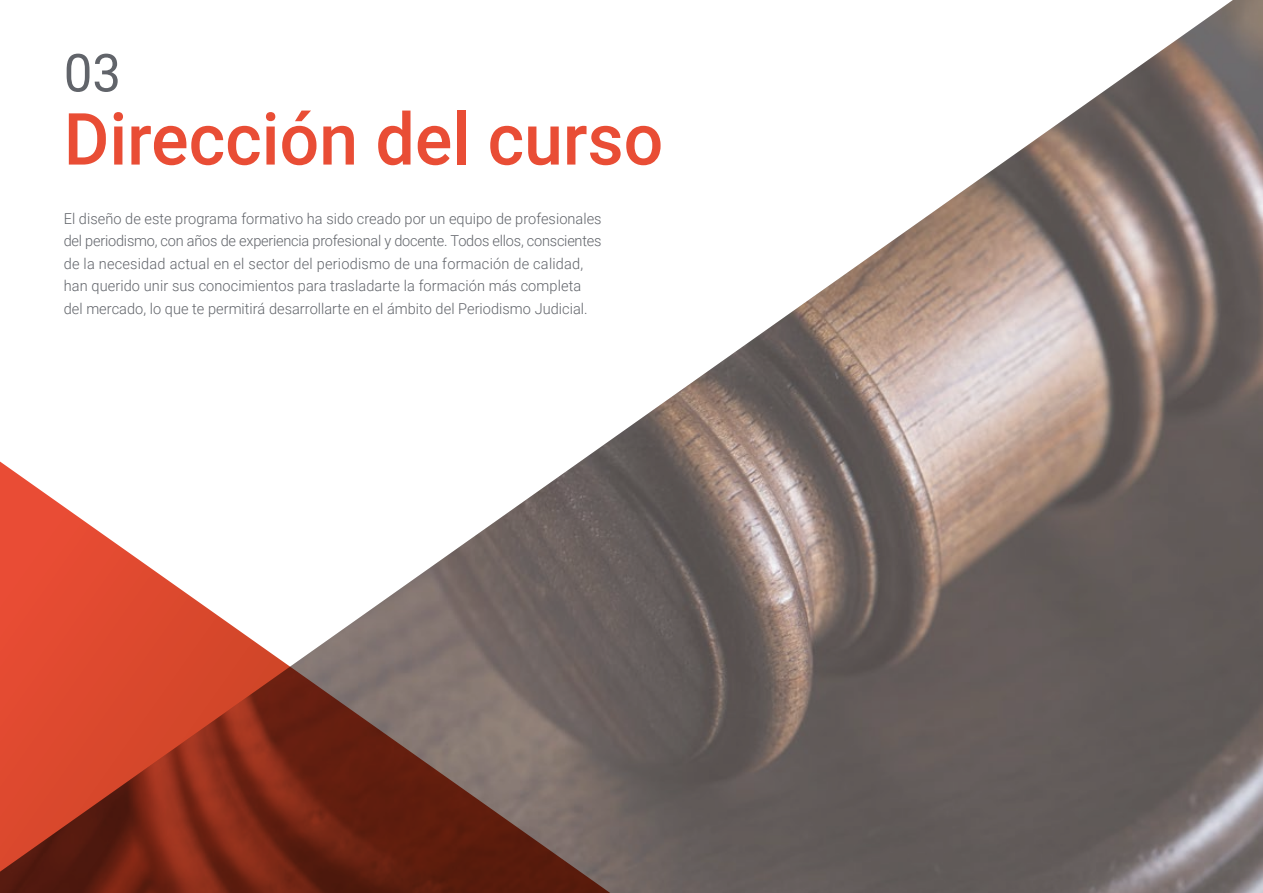
<style>
.page{position:relative;width:1263px;height:893px;background:#fff}
.page>*{position:absolute;margin:0;border:0;box-sizing:border-box;transform-origin:0 0}
.t1{font:500 72px "Roboto";color:#e94d35}
.t2{font:52.5px "Roboto";color:#61646a}
.t3{font:300 15px/22.5px "Roboto";letter-spacing:.005em;color:#61646a}
</style>
<div class="page">
<img style="left:602px;top:0;width:661px;height:893px">
<svg style="left:0;top:446px;width:640px;height:447px"></svg>
<h2 class="t2" style="left:64px;top:36px;width:59px">03</h2>
<h1 class="t1" style="left:64px;top:89px;width:601px">Dirección del curso</h1>
<p class="t3" style="left:64px;top:207px;width:539px">El diseño de este programa formativo ha sido creado por un equipo de profesionales del periodismo, con años de experiencia profesional y docente. Todos ellos, conscientes de la necesidad actual en el sector del periodismo de una formación de calidad, han querido unir sus conocimientos para trasladarte la formación más completa del mercado, lo que te permitirá desarrollarte en el ámbito del Periodismo Judicial.</p>
</div>
